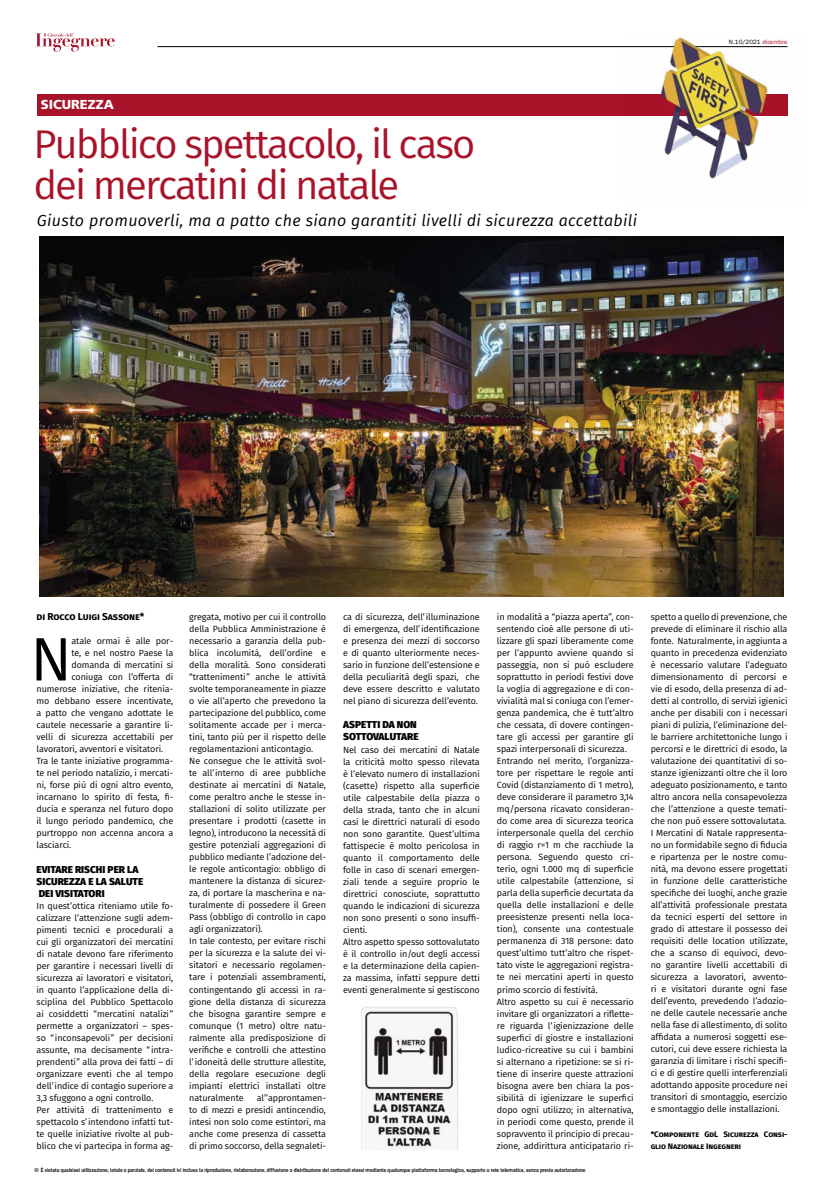
<style>
.page{position:relative;width:823px;height:1191px;background:#fff}
.page>*{position:absolute;margin:0;border:0;box-sizing:border-box;transform-origin:0 0}
.t1{font:61.3px "Fira Sans";color:#000}
.t2{font:40px/41px "Fira Sans";letter-spacing:-.05em;color:#a9132a}
.t3{font:italic 16px "Fira Sans";letter-spacing:.02em;color:#000}
.t4{font:900 13px "Frutiger";color:#fff}
.t5{font:800 10px/12px "Fira Sans";color:#000}
.t6{font:700 10px "Fira Sans";letter-spacing:-.01em;color:#000}
.t7{font:9px/12px "Fira Sans";letter-spacing:-.01em;color:#000}
.t8{font:700 8px/12px "Fira Sans";letter-spacing:-.01em;color:#000}
.t9{font:6.2px "ITC Franklin Gothic Std";color:#000}
.t10{font:500 6px "Franklin Gothic";letter-spacing:-.01em;color:#000}
.s1{color:#a9132a}
</style>
<div class="page">
<hr style="left:157px;top:46px;width:630px;height:1px;background:#000">
<svg style="left:35px;top:33px;width:80px;height:19px"></svg>
<div style="left:37px;top:94px;width:750px;height:22px;background:#a9132a"></div>
<img style="left:622px;top:37px;width:166px;height:142px">
<img style="left:39px;top:236px;width:744px;height:360px">
<img style="left:361px;top:1007px;width:97px;height:143px">
<h3 class="t4" style="left:41px;top:97px;width:74px">SICUREZZA</h3>
<h2 class="t2" style="left:33px;top:123px;width:443px">Pubblico spettacolo, il caso dei mercatini di natale</h2>
<h3 class="t3" style="left:37px;top:208px;width:601px">Giusto promuoverli, ma a patto che siano garantiti livelli di sicurezza accettabili</h3>
<p class="t9" style="left:728px;top:38px;width:60px">N.10/2021 <span class="s1">dicembre</span></p>
<p class="t6" style="left:37px;top:608px;width:109px">di Rocco Luigi Sassone*</p>
<h1 class="t1" style="left:30px;top:613px;width:43px">N</h1>
<p class="t7" style="left:71px;top:635px;width:103px">atale ormai è alle por-</p>
<p class="t7" style="left:71px;top:647px;width:103px">te, e nel nostro Paese la</p>
<p class="t7" style="left:71px;top:659px;width:103px">domanda di mercatini si</p>
<p class="t7" style="left:71px;top:671px;width:103px">coniuga con l’offerta di</p>
<p class="t7" style="left:37px;top:683px;width:138px">numerose iniziative, che ritenia-</p>
<p class="t7" style="left:37px;top:695px;width:138px">mo debbano essere incentivate,</p>
<p class="t7" style="left:37px;top:707px;width:138px">a patto che vengano adottate le</p>
<p class="t7" style="left:37px;top:719px;width:138px">cautele necessarie a garantire li-</p>
<p class="t7" style="left:37px;top:731px;width:138px">velli di sicurezza accettabili per</p>
<p class="t7" style="left:37px;top:743px;width:128px">lavoratori, avventori e visitatori.</p>
<p class="t7" style="left:37px;top:755px;width:138px">Tra le tante iniziative programma-</p>
<p class="t7" style="left:37px;top:767px;width:138px">te nel periodo natalizio, i mercati-</p>
<p class="t7" style="left:37px;top:779px;width:138px">ni, forse più di ogni altro evento,</p>
<p class="t7" style="left:37px;top:791px;width:138px">incarnano lo spirito di festa, fi-</p>
<p class="t7" style="left:37px;top:803px;width:138px">ducia e speranza nel futuro dopo</p>
<p class="t7" style="left:37px;top:815px;width:138px">il lungo periodo pandemico, che</p>
<p class="t7" style="left:37px;top:827px;width:138px">purtroppo non accenna ancora a</p>
<p class="t7" style="left:37px;top:839px;width:36px">lasciarci.</p>
<p class="t5" style="left:37px;top:862px;width:108px">EVITARE RISCHI PER LA<br>SICUREZZA E LA SALUTE<br>DEI VISITATORI</p>
<p class="t7" style="left:37px;top:899px;width:138px">In quest’ottica riteniamo utile fo&shy;calizzare l’attenzione sugli adem&shy;pimenti tecnici e procedurali a cui gli organizzatori dei mercatini di natale devono fare riferimento per garantire i necessari livelli di sicurezza ai lavoratori e visitatori, in quanto l’applicazione della di&shy;sciplina del Pubblico Spettacolo ai cosiddetti “mercatini natalizi” permette a organizzatori – spes&shy;so “inconsapevoli” per decisioni assunte, ma decisamente “intra&shy;prendenti” alla prova dei fatti – di organizzare eventi che al tempo dell’indice di contagio superiore a 3,3 sfuggono a ogni controllo.<br>Per attività di trattenimento e spettacolo s’intendono infatti tut&shy;te quelle iniziative rivolte al pub&shy;blico che vi partecipa in forma ag-</p>
<p class="t7" style="left:189px;top:611px;width:138px">gregata, motivo per cui il controllo della Pubblica Amministrazione è necessario a garanzia della pub&shy;blica incolumità, dell’ordine e della moralità. Sono considerati “trattenimenti” anche le attività svolte temporaneamente in piazze o vie all’aperto che prevedono la partecipazione del pubblico, come solitamente accade per i merca&shy;tini, tanto più per il rispetto delle regolamentazioni anticontagio.<br>Ne consegue che le attività svol&shy;te all’interno di aree pubbliche destinate ai mercatini di Natale, come peraltro anche le stesse in&shy;stallazioni di solito utilizzate per presentare i prodotti (casette in legno), introducono la necessità di gestire potenziali aggregazioni di pubblico mediante l’adozione del&shy;le regole anticontagio: obbligo di mantenere la distanza di sicurez&shy;za, di portare la mascherina e na&shy;turalmente di possedere il Green Pass (obbligo di controllo in capo agli organizzatori).<br>In tale contesto, per evitare rischi per la sicurezza e la salute dei vi&shy;sitatori e necessario regolamen&shy;tare i potenziali assembramenti, contingentando gli accessi in ra&shy;gione della distanza di sicurezza che bisogna garantire sempre e comunque (1 metro) oltre natu&shy;ralmente alla predisposizione di verifiche e controlli che attestino l’idoneità delle strutture allestite, della regolare esecuzione degli impianti elettrici installati oltre naturalmente</p>
<p class="t7" style="left:189px;top:1091px;width:138px;text-align:justify;text-indent:67px">al’’approntamen&shy;to di mezzi e presidi antincendio, intesi non solo come estintori, ma anche come presenza di cassetta di primo soccorso, della segnaleti-</p>
<p class="t7" style="left:343px;top:611px;width:138px;text-align:justify">ca di sicurezza, dell’illuminazione di emergenza, dell’identificazione e presenza dei mezzi di soccorso e di quanto ulteriormente neces&shy;sario in funzione dell’estensione e della peculiarità degli spazi, che deve essere descritto e valutato nel piano di sicurezza dell’evento.</p>
<p class="t5" style="left:343px;top:718px;width:77px">ASPETTI DA NON<br>SOTTOVALUTARE</p>
<p class="t7" style="left:343px;top:743px;width:138px">Nel caso dei mercatini di Natale la criticità molto spesso rilevata è l’elevato numero di installazioni (casette) rispetto alla superficie utile calpestabile della piazza o della strada, tanto che in alcuni casi le direttrici naturali di esodo non sono garantite. Quest’ultima fattispecie è molto pericolosa in quanto il comportamento delle folle in caso di scenari emergen&shy;ziali tende a seguire proprio le direttrici conosciute, soprattutto quando le indicazioni di sicurezza non sono presenti o sono insuffi&shy;cienti.<br>Altro aspetto spesso sottovalutato è il controllo in/out degli accessi e la determinazione della capien&shy;za massima, infatti seppure detti eventi generalmente si gestiscono</p>
<p class="t7" style="left:496px;top:611px;width:138px">in modalità a “piazza aperta”, con&shy;sentendo cioè alle persone di uti&shy;lizzare gli spazi liberamente come per l’appunto avviene quando si passeggia, non si può escludere soprattutto in periodi festivi dove la voglia di aggregazione e di con&shy;vivialità mal si coniuga con l’emer&shy;genza pandemica, che è tutt’altro che cessata, di dovere contingen&shy;tare gli accessi per garantire gli spazi interpersonali di sicurezza.<br>Entrando nel merito, l’organizza&shy;tore per rispettare le regole anti Covid (distanziamento di 1 metro), deve considerare il parametro 3,14 mq/persona ricavato consideran&shy;do come area di sicurezza teorica interpersonale quella del cerchio di raggio r=1 m che racchiude la persona. Seguendo questo cri&shy;terio, ogni 1.000 mq di superficie utile calpestabile (attenzione, si parla della superficie decurtata da quella delle installazioni e delle preesistenze presenti nella loca&shy;tion), consente una contestuale permanenza di 318 persone: dato quest’ultimo tutt’altro che rispet&shy;tato viste le aggregazioni registra&shy;te nei mercatini aperti in questo primo scorcio di festività.<br>Altro aspetto su cui è necessario invitare gli organizzatori a riflette&shy;re riguarda l’igienizzazione delle superfici di giostre e installazioni ludico-ricreative su cui i bambini si alternano a ripetizione: se si ri&shy;tiene di inserire queste attrazioni bisogna avere ben chiara la pos&shy;sibilità di igienizzare le superfici dopo ogni utilizzo; in alternativa, in periodi come questo, prende il sopravvento il principio di precau&shy;zione, addirittura anticipatario ri-</p>
<p class="t10" style="left:35px;top:1166px;width:552px">© È vietata qualsiasi utilizzazione, totale o parziale, dei contenuti ivi inclusa la riproduzione, rielaborazione, diffusione o distribuzione dei contenuti stessi mediante qualunque piattaforma tecnologica, supporto o rete telematica, senza previa autorizzazione</p>
<p class="t7" style="left:650px;top:611px;width:138px">spetto a quello di prevenzione, che prevede di eliminare il rischio alla fonte. Naturalmente, in aggiunta a quanto in precedenza evidenziato è necessario valutare l’adeguato dimensionamento di percorsi e vie di esodo, della presenza di ad&shy;detti al controllo, di servizi igienici anche per disabili con i necessari piani di pulizia, l’eliminazione del&shy;le barriere architettoniche lungo i percorsi e le direttrici di esodo, la valutazione dei quantitativi di so&shy;stanze igienizzanti oltre che il loro adeguato posizionamento, e tanto altro ancora nella consapevolezza che l’attenzione a queste temati&shy;che non può essere sottovalutata.<br>I Mercatini di Natale rappresenta&shy;no un formidabile segno di fiducia e ripartenza per le nostre comu&shy;nità, ma devono essere progettati in funzione delle caratteristiche specifiche dei luoghi, anche grazie all’attività professionale prestata da tecnici esperti del settore in grado di attestare il possesso dei requisiti delle location utilizzate, che a scanso di equivoci, devo&shy;no garantire livelli accettabili di sicurezza a lavoratori, avvento&shy;ri e visitatori durante ogni fase dell’evento, prevedendo l’adozio&shy;ne delle cautele necessarie anche nella fase di allestimento, di solito affidata a numerosi soggetti ese&shy;cutori, cui deve essere richiesta la garanzia di limitare i rischi specifi&shy;ci e di gestire quelli interferenziali adottando apposite procedure nei transitori di smontaggio, esercizio e smontaggio delle installazioni.</p>
<p class="t8" style="left:650px;top:1127px;width:138px">*Componente GdL Sicurezza Consi&shy;glio Nazionale Ingegneri</p>
</div>
